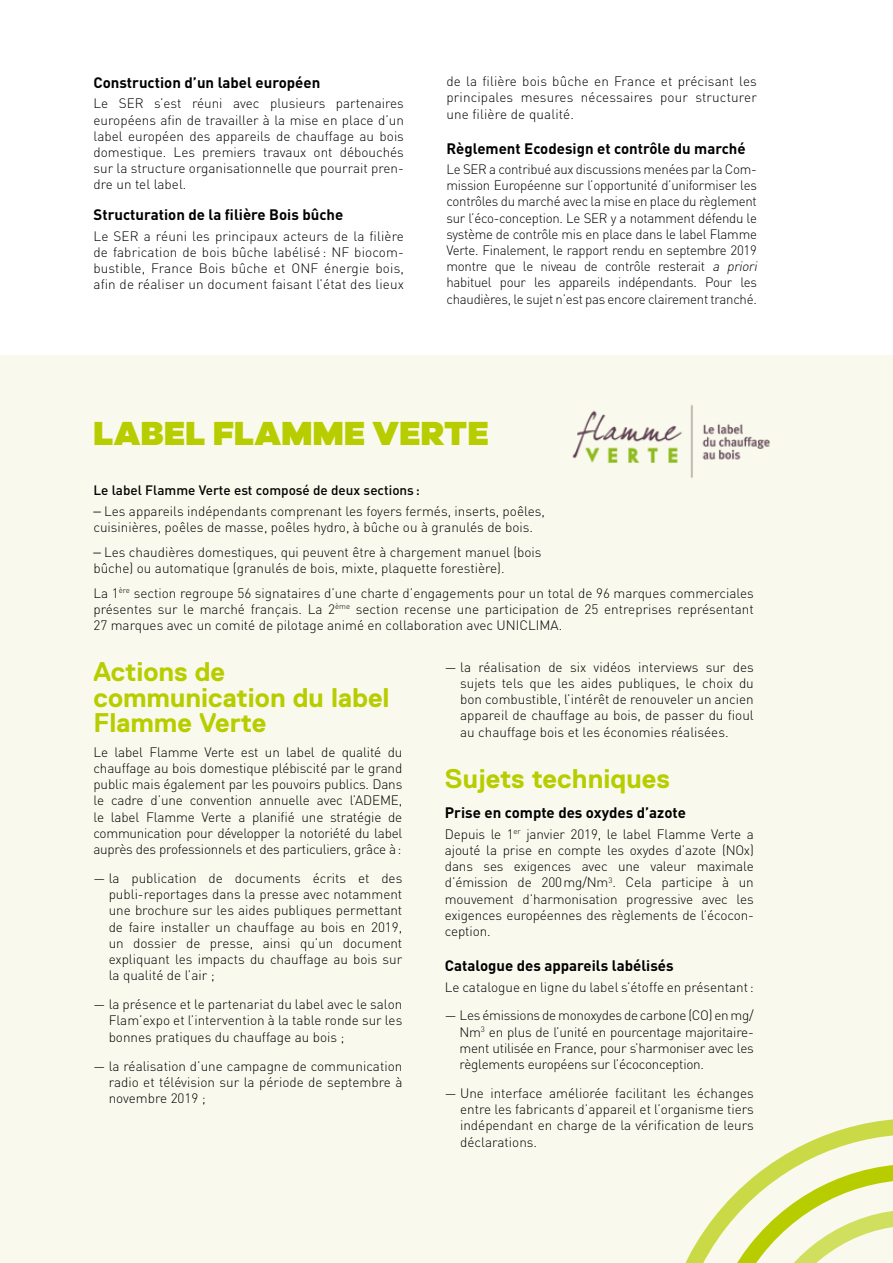
<style>
.page{position:relative;width:893px;height:1263px;background:#fff}
.page>*{position:absolute;margin:0;border:0;box-sizing:border-box;transform-origin:0 0}
.t1{font:900 34.5px "Galano Grotesque";letter-spacing:.01em;color:#b7cd00}
.t2{font:700 27px/25.5px "Replica Pro";color:#b7cd00}
.t3{font:700 15px "DIN Pro";color:#000}
.t4{font:300 13.5px/16.2px "DIN Pro";letter-spacing:-.005em;color:#000;text-align:justify}
.t5{font:500 13.5px "DIN Pro";color:#000}
.s1{font-style:italic}
.s2{font-family:"Helvetica";font-weight:700;color:#706f6f}
</style>
<div class="page">
<div style="left:0;top:355px;width:893px;height:908px;background:#f9faed"></div>
<img style="left:572px;top:405px;width:198px;height:73px">
<svg style="left:685px;top:1119px;width:208px;height:144px"></svg>
<p class="t3" style="left:94px;top:72px;width:228px">Construction d’un label européen</p>
<p class="t4" style="left:94px;top:94px;width:312px">Le SER s’est réuni avec plusieurs partenaires européens afin de travailler à la mise en place d’un label européen des appareils de chauffage au bois domestique. Les premiers travaux ont débouchés sur la structure organisationnelle que pourrait pren&shy;dre un tel label.</p>
<p class="t3" style="left:94px;top:205px;width:251px">Structuration de la filière Bois bûche</p>
<p class="t4" style="left:94px;top:227px;width:312px">Le SER a réuni les principaux acteurs de la filière de fabrication de bois bûche labélisé : NF biocom&shy;bustible, France Bois bûche et ONF énergie bois, afin de réaliser un document faisant l’état des lieux</p>
<p class="t4" style="left:446px;top:72px;width:312px">de la filière bois bûche en France et précisant les principales mesures nécessaires pour structurer une filière de qualité.</p>
<p class="t3" style="left:446px;top:138px;width:301px">Règlement Ecodesign et contrôle du marché</p>
<p class="t4" style="left:446px;top:160px;width:315px;text-align:left">Le SER a contribué aux discussions menées par la Com&shy;mission Européenne sur l’opportunité d’uniformiser les contrôles du marché avec la mise en place du règlement sur l’éco-conception. Le SER y a notamment défendu le système de contrôle mis en place dans le label Flamme Verte. Finalement, le rapport rendu en septembre 2019 montre que le niveau de contrôle resterait <span class="s1">a priori </span>habituel pour les appareils indépendants. Pour les chaudières, le sujet n’est pas encore clairement tranché.</p>
<h1 class="t1" style="left:94px;top:411px;width:396px">LABEL FLAMME VERTE</h1>
<p class="t5" style="left:93px;top:481px;width:328px">Le label Flamme Verte est composé de deux sections :</p>
<p class="t4" style="left:93px;top:502px;width:453px"><span class="s2">–</span> Les appareils indépendants comprenant les foyers fermés, inserts, poêles, cuisinières, poêles de masse, poêles hydro, à bûche ou à granulés de bois.</p>
<p class="t4" style="left:93px;top:543px;width:450px"><span class="s2">–</span> Les chaudières domestiques, qui peuvent être à chargement manuel (bois bûche) ou automatique (granulés de bois, mixte, plaquette forestière).</p>
<p class="t4" style="left:93px;top:583px;width:662px">La 1<sup>ère</sup> section regroupe 56 signataires d’une charte d’engagements pour un total de 96 marques commerciales présentes sur le marché français. La 2<sup>ème</sup> section recense une participation de 25 entreprises représentant 27 marques avec un comité de pilotage animé en collaboration avec UNICLIMA.</p>
<h2 class="t2" style="left:93px;top:659px;width:298px">Actions de communication du label<br>Flamme Verte</h2>
<p class="t4" style="left:93px;top:743px;width:310px">Le label Flamme Verte est un label de qualité du chauffage au bois domestique plébiscité par le grand public mais également par les pouvoirs publics. Dans le cadre d’une convention annuelle avec l’ADEME, le label Flamme Verte a planifié une stratégie de communication pour développer la notoriété du label auprès des professionnels et des particuliers, grâce à:</p>
<p class="t4" style="left:109px;top:869px;width:295px;text-indent:-15px">— la publication de documents écrits et des publi-reportages dans la presse avec notamment une brochure sur les aides publiques permettant de faire installer un chauffage au bois en 2019, un dossier de presse, ainsi qu’un document expliquant les impacts du chauffage au bois sur la qualité de l’air ;</p>
<p class="t4" style="left:109px;top:995px;width:295px;text-indent:-15px">— la présence et le partenariat du label avec le salon Flam’expo et l’intervention à la table ronde sur les bonnes pratiques du chauffage au bois ;</p>
<p class="t4" style="left:109px;top:1056px;width:295px;text-indent:-15px">— la réalisation d’une campagne de communication radio et télévision sur la période de septembre à novembre 2019 ;</p>
<p class="t4" style="left:460px;top:658px;width:295px;text-indent:-15px">— la réalisation de six vidéos interviews sur des sujets tels que les aides publiques, le choix du bon combustible, l’intérêt de renouveler un ancien appareil de chauffage au bois, de passer du fioul au chauffage bois et les économies réalisées.</p>
<h2 class="t2" style="left:445px;top:766px;width:226px">Sujets techniques</h2>
<p class="t3" style="left:445px;top:803px;width:243px">Prise en compte des oxydes d’azote</p>
<p class="t4" style="left:445px;top:825px;width:310px">Depuis le 1<sup>er</sup> janvier 2019, le label Flamme Verte a ajouté la prise en compte les oxydes d’azote (NOx) dans ses exigences avec une valeur maximale d’émission de 200mg/Nm<sup>3</sup>. Cela participe à un mouvement d’harmonisation progressive avec les exigences européennes des règlements de l’écocon&shy;ception.</p>
<p class="t3" style="left:445px;top:955px;width:230px">Catalogue des appareils labélisés</p>
<p class="t4" style="left:445px;top:977px;width:310px">Le catalogue en ligne du label s’étoffe en présentant:</p>
<p class="t4" style="left:460px;top:1006px;width:296px;text-indent:-15px">— Les émissions de monoxydes de carbone (CO) en mg/ Nm<sup>3</sup> en plus de l’unité en pourcentage majoritaire&shy;ment utilisée en France, pour s’harmoniser avec les règlements européens sur l’écoconception.</p>
<p class="t4" style="left:460px;top:1084px;width:295px;text-indent:-15px">— Une interface améliorée facilitant les échanges entre les fabricants d’appareil et l’organisme tiers indépendant en charge de la vérification de leurs déclarations.</p>
</div>
